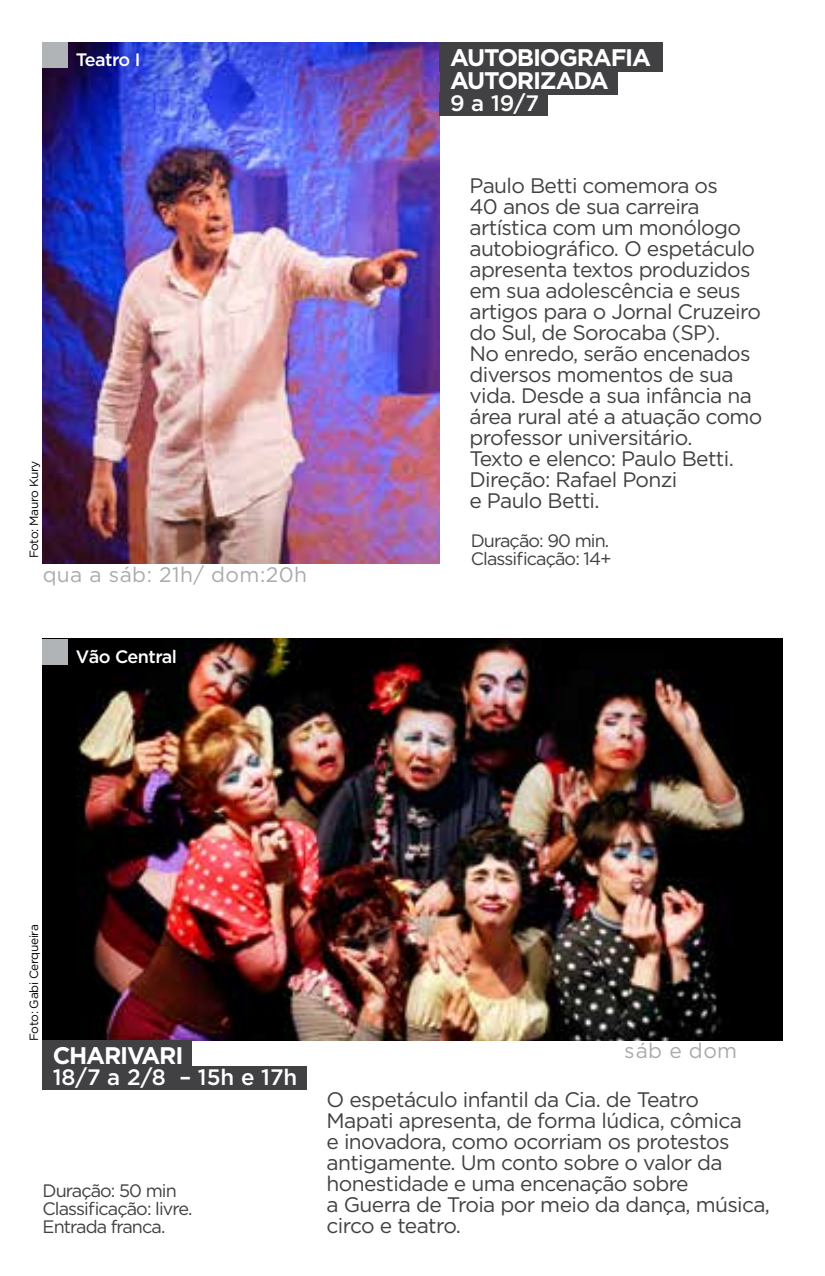
<style>
.page{position:relative;width:825px;height:1276px;background:#fff}
.page>*{position:absolute;margin:0;border:0;box-sizing:border-box;transform-origin:0 0}
.t1{font:700 24px/23.7px "Gotham";letter-spacing:-.05em;color:#fff}
.t2{font:500 22.2px "Gotham";color:#fff}
.t3{font:21px/21px "Gotham";letter-spacing:-.03em;color:#414042}
.t4{font:21px "Gotham";letter-spacing:.02em;color:#939598}
.t5{font:18px/18px "Gotham";letter-spacing:-.05em;color:#414042}
.t6{font:500 18px "Gotham";letter-spacing:-.03em;color:#fff}
.t7{font:12px "Gotham";letter-spacing:-.03em;color:#000}
</style>
<div class="page">
<img style="left:42px;top:43px;width:398px;height:520px">
<img style="left:42px;top:639px;width:740px;height:402px">
<svg style="left:42px;top:43px;width:26px;height:25px"></svg>
<svg style="left:42px;top:639px;width:26px;height:25px"></svg>
<div style="left:440px;top:43px;width:223px;height:29px;background:#414042"></div>
<div style="left:42px;top:1040px;width:150px;height:29px;background:#414042"></div>
<div style="left:440px;top:69px;width:177px;height:26px;background:#414042"></div>
<div style="left:440px;top:92px;width:108px;height:23px;background:#414042"></div>
<div style="left:42px;top:1066px;width:265px;height:24px;background:#414042"></div>
<p class="t6" style="left:76px;top:50px;width:66px">Teatro I</p>
<p class="t7" style="left:27px;top:558px;width:99px;rotate:-90deg">Foto: Mauro Kury</p>
<p class="t4" style="left:43px;top:563px;width:266px">qua a sáb: 21h/ dom:20h</p>
<p class="t6" style="left:76px;top:646px;width:103px">Vão Central</p>
<p class="t1" style="left:450px;top:45px;width:203px">AUTOBIOGRAFIA<br>AUTORIZADA</p>
<p class="t2" style="left:450px;top:90px;width:90px">9 a 19/7</p>
<p class="t3" style="left:469px;top:175px;width:295px">Paulo Betti comemora os<br>40 anos de sua carreira artística com um monólogo autobiográfico. O espetáculo apresenta textos produzidos em sua adolescência e seus artigos para o Jornal Cruzeiro do Sul, de Sorocaba (SP).<br>No enredo, serão encenados diversos momentos de sua vida. Desde a sua infância na área rural até a atuação como professor universitário.<br>Texto e elenco: Paulo Betti.<br>Direção: Rafael Ponzi<br>e Paulo Betti.</p>
<p class="t5" style="left:471px;top:531px;width:142px">Duração: 90 min.<br>Classificação: 14+</p>
<p class="t7" style="left:27px;top:1041px;width:118px;rotate:-90deg">Foto: Gabi Cerqueira</p>
<p class="t1" style="left:53px;top:1042px;width:132px">CHARIVARI</p>
<p class="t2" style="left:53px;top:1064px;width:246px">18/7 a 2/8 – 15h e 17h</p>
<p class="t5" style="left:43px;top:1181px;width:152px">Duração: 50 min<br>Classificação: livre.<br>Entrada franca.</p>
<p class="t4" style="left:625px;top:1039px;width:114px">sáb e dom</p>
<p class="t3" style="left:327px;top:1089px;width:445px">O espetáculo infantil da Cia. de Teatro Mapati apresenta, de forma lúdica, cômica<br>e inovadora, como ocorriam os protestos antigamente. Um conto sobre o valor da honestidade e uma encenação sobre<br>a Guerra de Troia por meio da dança, música, circo e teatro.</p>
</div>
